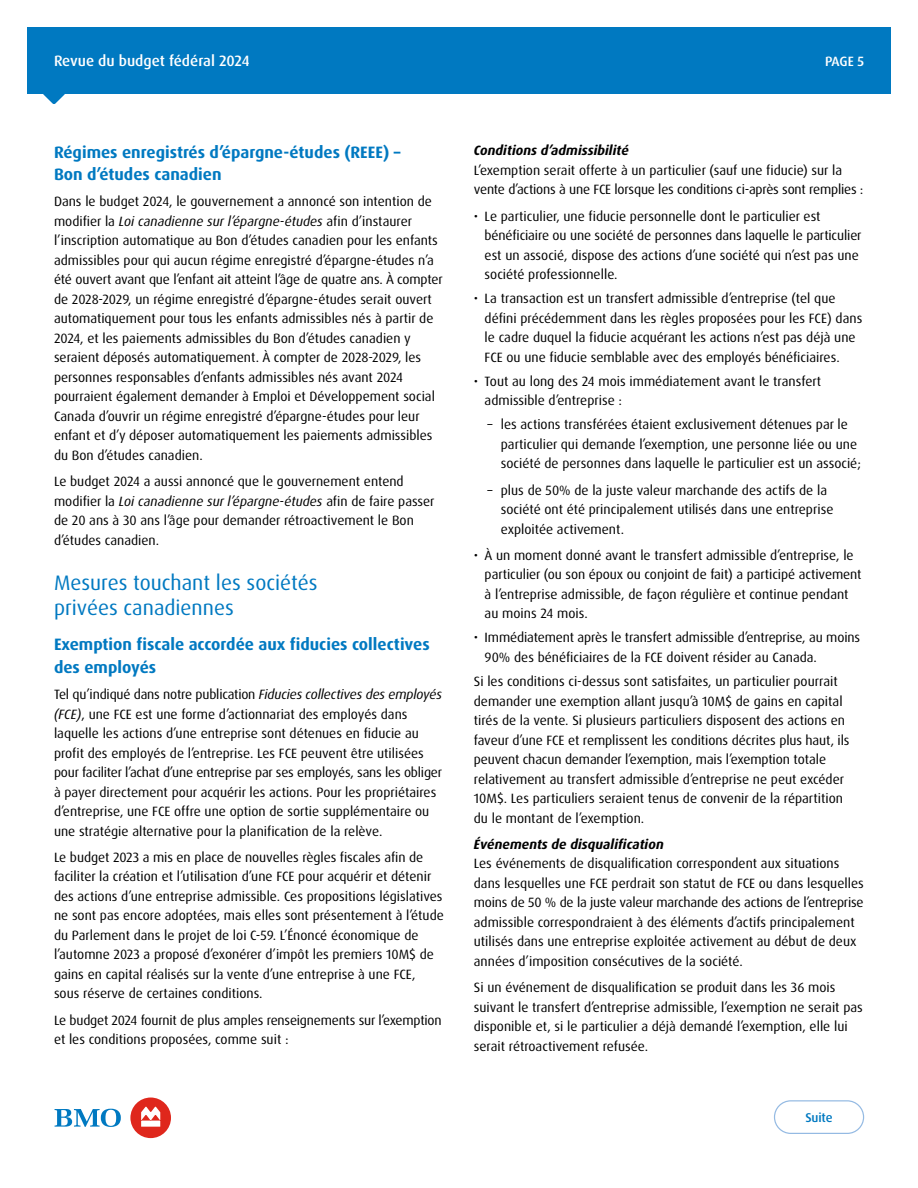
<style>
.page{position:relative;width:918px;height:1188px;background:#fff}
.page>*{position:absolute;margin:0;border:0;box-sizing:border-box;transform-origin:0 0}
.Section_Headline_H32{font:21px/25.5px "Dax Pro";color:#0079c1}
.Paragraph_Headline_H4{font:700 16.5px/22.5px "Dax Pro";color:#0079c1}
.t1{font:500 15px "Dax Pro";color:#fff}
.Body_Copy{font:13.5px/19.5px "Dax Pro";color:#000}
.Subhead_italic_H5{font:italic 700 13.5px "Dax Pro";color:#000}
.t2{font:500 13.5px "Dax Pro";color:#fff}
.t3{font:500 12.75px "Dax OT";letter-spacing:-.01em;color:#0079c1}
.s1{font-style:italic}
</style>
<div class="page">
<div style="left:27px;top:27px;width:864px;height:67px;background:#0079c1"></div>
<svg style="left:43px;top:94px;width:22px;height:10px"></svg>
<svg style="left:774px;top:1100px;width:90px;height:34px"></svg>
<svg style="left:55px;top:1109px;width:66px;height:18px"></svg>
<div style="left:130px;top:1098px;width:41px;height:40px;background:#df271c;border-radius:50%"></div>
<svg style="left:141px;top:1107px;width:19px;height:20px"></svg>
<p class="t1" style="left:54px;top:51px;width:197px">Revue du budget fédéral 2024</p>
<h4 class="Paragraph_Headline_H4" style="left:54px;top:141px;width:348px">Régimes enregistrés d’épargne-études (REEE) –<br>Bon d’études canadien</h4>
<p class="Body_Copy" style="left:54px;top:192px;width:390px">Dans le budget 2024, le gouvernement a annoncé son intention de modifier la <span class="s1">Loi canadienne sur l’épargne-études</span> afin d’instaurer l’inscription automatique au Bon d’études canadien pour les enfants admissibles pour qui aucun régime enregistré d’épargne-études n’a été ouvert avant que l’enfant ait atteint l’âge de quatre ans. À compter de 2028-2029, un régime enregistré d’épargne-études serait ouvert automatiquement pour tous les enfants admissibles nés à partir de 2024, et les paiements admissibles du Bon d’études canadien y seraient déposés automatiquement. À compter de 2028-2029, les personnes responsables d’enfants admissibles nés avant 2024 pourraient également demander à Emploi et Développement social Canada d’ouvrir un régime enregistré d’épargne-études pour leur enfant et d’y déposer automatiquement les paiements admissibles du Bon d’études canadien.</p>
<p class="Body_Copy" style="left:54px;top:472px;width:382px">Le budget 2024 a aussi annoncé que le gouvernement entend modifier la <span class="s1">Loi canadienne sur l’épargne-études</span> afin de faire passer de 20 ans à 30 ans l’âge pour demander rétroactivement le Bon d’études canadien.</p>
<h3 class="Section_Headline_H32" style="left:54px;top:570px;width:265px">Mesures touchant les sociétés privées canadiennes</h3>
<h4 class="Paragraph_Headline_H4" style="left:54px;top:633px;width:377px">Exemption fiscale accordée aux fiducies collectives des employés</h4>
<p class="Body_Copy" style="left:54px;top:685px;width:390px">Tel qu’indiqué dans notre publication <span class="s1">Fiducies collectives des employés (FCE)</span>, une FCE est une forme d’actionnariat des employés dans laquelle les actions d’une entreprise sont détenues en fiducie au profit des employés de l’entreprise. Les FCE peuvent être utilisées pour faciliter l’achat d’une entreprise par ses employés, sans les obliger à payer directement pour acquérir les actions. Pour les propriétaires d’entreprise, une FCE offre une option de sortie supplémentaire ou une stratégie alternative pour la planification de la relève.</p>
<p class="Body_Copy" style="left:54px;top:847px;width:391px">Le budget 2023 a mis en place de nouvelles règles fiscales afin de faciliter la création et l’utilisation d’une FCE pour acquérir et détenir des actions d’une entreprise admissible. Ces propositions législatives ne sont pas encore adoptées, mais elles sont présentement à l’étude du Parlement dans le projet de loi C-59. L’Énoncé économique de l’automne 2023 a proposé d’exonérer d’impôt les premiers 10M$ de gains en capital réalisés sur la vente d’une entreprise à une FCE, sous réserve de certaines conditions.</p>
<p class="Body_Copy" style="left:54px;top:1010px;width:389px">Le budget 2024 fournit de plus amples renseignements sur l’exemption et les conditions proposées, comme suit :</p>
<p class="t2" style="left:825px;top:53px;width:41px">PAGE 5</p>
<h5 class="Subhead_italic_H5" style="left:474px;top:142px;width:157px">Conditions d’admissibilité</h5>
<p class="Body_Copy" style="left:474px;top:160px;width:391px">L’exemption serait offerte à un particulier (sauf une fiducie) sur la vente d’actions à une FCE lorsque les conditions ci-après sont remplies :</p>
<p class="Body_Copy" style="left:485px;top:206px;width:378px;text-indent:-11px">• Le particulier, une fiducie personnelle dont le particulier est bénéficiaire ou une société de personnes dans laquelle le particulier est un associé, dispose des actions d’une société qui n’est pas une société professionnelle.</p>
<p class="Body_Copy" style="left:485px;top:289px;width:379px;text-indent:-11px">• La transaction est un transfert admissible d’entreprise (tel que défini précédemment dans les règles proposées pour les FCE) dans le cadre duquel la fiducie acquérant les actions n’est pas déjà une FCE ou une fiducie semblable avec des employés bénéficiaires.</p>
<p class="Body_Copy" style="left:485px;top:371px;width:338px;text-indent:-11px">• Tout au long des 24 mois immédiatement avant le transfert admissible d’entreprise :</p>
<p class="Body_Copy" style="left:501px;top:415px;width:362px;text-indent:-14px">– les actions transférées étaient exclusivement détenues par le particulier qui demande l’exemption, une personne liée ou une société de personnes dans laquelle le particulier est un associé;</p>
<p class="Body_Copy" style="left:501px;top:480px;width:334px;text-indent:-14px">– plus de 50% de la juste valeur marchande des actifs de la société ont été principalement utilisés dans une entreprise exploitée activement.</p>
<p class="Body_Copy" style="left:485px;top:545px;width:379px;text-indent:-11px">• À un moment donné avant le transfert admissible d’entreprise, le particulier (ou son époux ou conjoint de fait) a participé activement à l’entreprise admissible, de façon régulière et continue pendant au moins 24 mois.</p>
<p class="Body_Copy" style="left:485px;top:628px;width:377px;text-indent:-11px">• Immédiatement après le transfert admissible d’entreprise, au moins<br>90% des bénéficiaires de la FCE doivent résider au Canada.</p>
<p class="Body_Copy" style="left:474px;top:672px;width:377px">Si les conditions ci-dessus sont satisfaites, un particulier pourrait demander une exemption allant jusqu’à 10M$ de gains en capital tirés de la vente. Si plusieurs particuliers disposent des actions en faveur d’une FCE et remplissent les conditions décrites plus haut, ils peuvent chacun demander l’exemption, mais l’exemption totale relativement au transfert admissible d’entreprise ne peut excéder 10M$. Les particuliers seraient tenus de convenir de la répartition du le montant de l’exemption.</p>
<h5 class="Subhead_italic_H5" style="left:474px;top:835px;width:192px">Événements de disqualification</h5>
<p class="Body_Copy" style="left:474px;top:854px;width:391px">Les événements de disqualification correspondent aux situations dans lesquelles une FCE perdrait son statut de FCE ou dans lesquelles moins de 50 % de la juste valeur marchande des actions de l’entreprise admissible correspondraient à des éléments d’actifs principalement utilisés dans une entreprise exploitée activement au début de deux années d’imposition consécutives de la société.</p>
<p class="Body_Copy" style="left:474px;top:978px;width:390px">Si un événement de disqualification se produit dans les 36 mois suivant le transfert d’entreprise admissible, l’exemption ne serait pas disponible et, si le particulier a déjà demandé l’exemption, elle lui serait rétroactivement refusée.</p>
<p class="t3" style="left:805px;top:1109px;width:29px">Suite</p>
</div>
